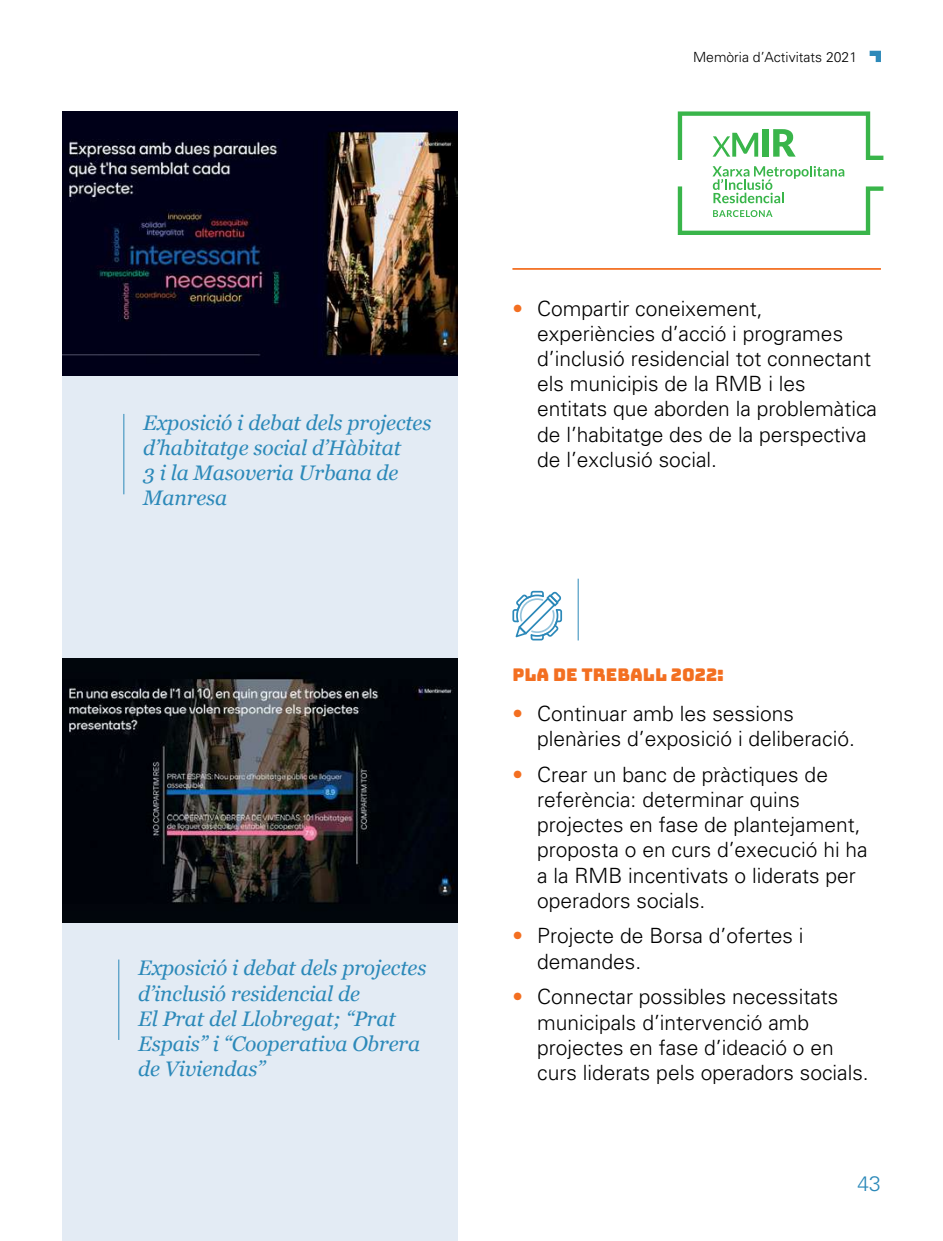
<style>
.page{position:relative;width:943px;height:1241px;background:#fff}
.page>*{position:absolute;margin:0;border:0;box-sizing:border-box;transform-origin:0 0}
.t1{font:300 21px/25.2px "Univers";color:#000}
.t2{font:italic 21px/25.2px "Georgia";letter-spacing:-.005em;color:#2c89b9}
.t3{font:300 21px "Univers";color:#2c89b9}
.t4{font:17.5px "Bungee";color:#f36f21}
.t5{font:300 14px "Univers";color:#000}
.s1{color:#f36f21}
</style>
<div class="page">
<svg style="left:869px;top:50px;width:12px;height:12px"></svg>
<div style="left:62px;top:112px;width:396px;height:1128px;background:#e3ebf4"></div>
<hr style="left:123px;top:414px;width:1px;height:80px;background:#2c89b9">
<svg style="left:677px;top:166px;width:206px;height:69px"></svg>
<svg style="left:677px;top:111px;width:206px;height:49px"></svg>
<hr style="left:512px;top:268px;width:369px;height:2px;background:#f36f21">
<svg style="left:512px;top:590px;width:50px;height:50px"></svg>
<hr style="left:577px;top:578px;width:1px;height:62px;background:#2c89b9">
<hr style="left:118px;top:959px;width:1px;height:80px;background:#2c89b9">
<img style="left:62px;top:658px;width:395px;height:263px">
<img style="left:62px;top:112px;width:395px;height:263px">
<p class="t5" style="left:693px;top:48px;width:166px">Memòria d’Activitats 2021</p>
<p class="t2" style="left:143px;top:409px;width:290px">Exposició i debat dels projectes d’habitatge social d’Hàbitat<br>3 i la Masoveria Urbana de<br>Manresa</p>
<p class="t2" style="left:138px;top:954px;width:290px">Exposició i debat dels projectes d’inclusió residencial de<br>El Prat del Llobregat; “Prat<br>Espais” i “Cooperativa Obrera de Viviendas”</p>
<p class="t1" style="left:537px;top:295px;width:341px;text-indent:-25px"><span class="s1">•</span> Compartir coneixement, experiències d’acció i programes d’inclusió residencial tot connectant els municipis de la RMB i les entitats que aborden la problemàtica de l’habitatge des de la perspectiva de l’exclusió social.</p>
<p class="t4" style="left:512px;top:664px;width:213px">PLA DE TREBALL 2022:</p>
<p class="t1" style="left:537px;top:700px;width:319px;text-indent:-25px"><span class="s1">•</span> Continuar amb les sessions plenàries d’exposició i deliberació.</p>
<p class="t1" style="left:537px;top:761px;width:332px;text-indent:-25px"><span class="s1">•</span> Crear un banc de pràctiques de referència: determinar quins projectes en fase de plantejament, proposta o en curs d’execució hi ha a la RMB incentivats o liderats per operadors socials.</p>
<p class="t1" style="left:537px;top:923px;width:268px;text-indent:-25px"><span class="s1">•</span> Projecte de Borsa d’ofertes i demandes.</p>
<p class="t1" style="left:537px;top:984px;width:333px;text-indent:-25px"><span class="s1">•</span> Connectar possibles necessitats municipals d’intervenció amb projectes en fase d’ideació o en curs liderats pels operadors socials.</p>
<p class="t3" style="left:857px;top:1170px;width:25px">43</p>
</div>
